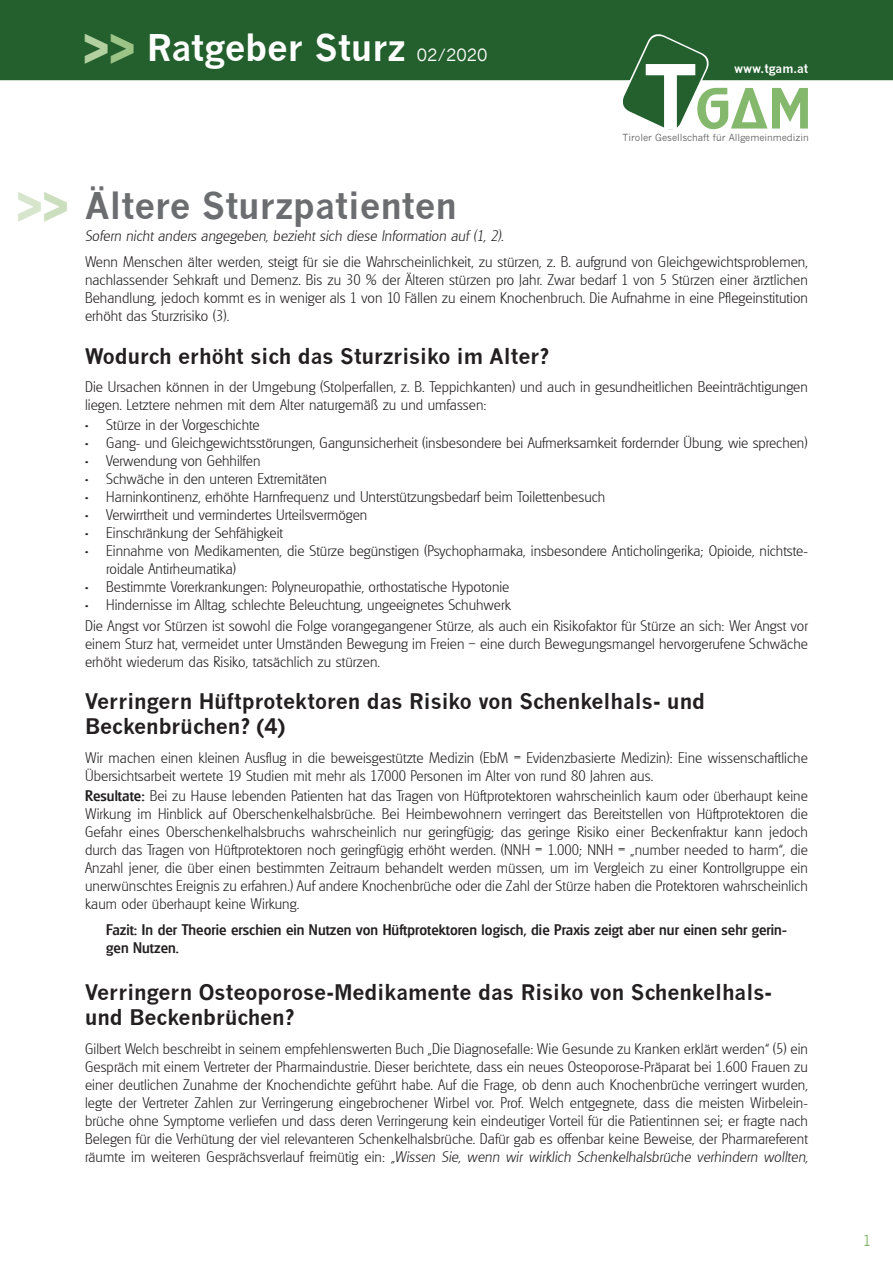
<style>
.page{position:relative;width:893px;height:1263px;background:#fff}
.page>*{position:absolute;margin:0;border:0;box-sizing:border-box;transform-origin:0 0}
.t1{font:700 87.6px "News Gothic";color:#fff}
.t2{font:700 36px "News Gothic";color:#fff}
.t3{font:700 36px "News Gothic";color:#6c6d70}
.t4{font:700 21px/25.2px "News Gothic";color:#231f20}
.t5{font:200 15px/18px "Glasgow";letter-spacing:.005em;color:#231f20}
.t6{font:500 15px/18px "Glasgow";letter-spacing:.005em;color:#231f20}
.t7{font:italic 200 15px "Glasgow";letter-spacing:.005em;color:#231f20}
.t8{font:15px "News Gothic";color:#84b86c}
.t9{font:700 12px "News Gothic";color:#fff}
.t10{font:9.6px "News Gothic";letter-spacing:-.005em;color:#636366}
.s1{font-family:"Helvetica Neue LT Pro";font-weight:900;font-stretch:condensed;font-size:56.25px;color:#b3d1a0}
.s2{font-family:"Helvetica Neue LT Pro";font-weight:900;font-stretch:condensed;font-size:56.25px;color:#9cc486}
.s3{font-weight:400;font-size:16.5px}
.s4{font-family:"Helvetica Neue LT Pro";font-weight:900;font-stretch:condensed;font-size:56.25px;color:#d6e5cc}
.s5{font-family:"Helvetica Neue LT Pro";font-weight:900;font-stretch:condensed;font-size:56.25px;color:#cbdebd}
.s6{font-weight:600}
.s7{font-weight:500}
.s8{font-style:italic}
</style>
<div class="page">
<div style="left:0;top:0;width:893px;height:80px;background:#245f2e"></div>
<svg style="left:617px;top:34px;width:191px;height:96px"></svg>
<h2 class="t2" style="left:83px;top:26px;width:406px"><span class="s1">&gt;</span><span class="s2">&gt;</span> Ratgeber Sturz <span class="s3">02/2020</span></h2>
<h1 class="t1" style="left:643px;top:44px;width:57px">T</h1>
<p class="t9" style="left:734px;top:61px;width:76px">www.tgam.at</p>
<p class="t10" style="left:622px;top:132px;width:188px">Tiroler Gesellschaft für Allgemeinmedizin</p>
<h2 class="t3" style="left:16px;top:183px;width:442px"><span class="s4">&gt;</span><span class="s5">&gt;</span> Ältere Sturzpatienten</h2>
<p class="t7" style="left:85px;top:226px;width:420px">Sofern nicht anders angegeben, bezieht sich diese Information auf (1, 2).</p>
<p class="t5" style="left:85px;top:253px;width:724px;text-align:justify">Wenn Menschen älter werden, steigt für sie die Wahrscheinlichkeit, zu stürzen, z. B. aufgrund von Gleichgewichtsproblemen, nachlassender Sehkraft und Demenz. Bis zu 30 % der Älteren stürzen pro Jahr. Zwar bedarf 1 von 5 Stürzen einer ärztlichen Behandlung, jedoch kommt es in weniger als 1 von 10 Fällen zu einem Knochenbruch. Die Aufnahme in eine Pflegeinstitution erhöht das Sturzrisiko (3).</p>
<h3 class="t4" style="left:85px;top:343px;width:466px">Wodurch erhöht sich das Sturzrisiko im Alter?</h3>
<p class="t5" style="left:85px;top:378px;width:724px">Die Ursachen können in der Umgebung (Stolperfallen, z. B. Teppichkanten) und auch in gesundheitlichen Beeinträchtigungen liegen. Letztere nehmen mit dem Alter naturgemäß zu und umfassen:</p>
<p class="t5" style="left:85px;top:416px;width:176px"><span class="s6">•</span> Stürze in der Vorgeschichte</p>
<p class="t5" style="left:85px;top:434px;width:724px"><span class="s6">•</span> Gang- und Gleichgewichtsstörungen, Gangunsicherheit (insbesondere bei Aufmerksamkeit fordernder Übung, wie sprechen)</p>
<p class="t5" style="left:85px;top:452px;width:177px"><span class="s6">•</span> Verwendung von Gehhilfen</p>
<p class="t5" style="left:85px;top:470px;width:243px"><span class="s6">•</span> Schwäche in den unteren Extremitäten</p>
<p class="t5" style="left:85px;top:488px;width:522px"><span class="s6">•</span> Harninkontinenz, erhöhte Harnfrequenz und Unterstützungsbedarf beim Toilettenbesuch</p>
<p class="t5" style="left:85px;top:506px;width:284px"><span class="s6">•</span> Verwirrtheit und vermindertes Urteilsvermögen</p>
<p class="t5" style="left:85px;top:524px;width:200px"><span class="s6">•</span> Einschränkung der Sehfähigkeit</p>
<p class="t5" style="left:106px;top:542px;width:703px;text-indent:-21px"><span class="s6">•</span> Einnahme von Medikamenten, die Stürze begünstigen (Psychopharmaka, insbesondere Anticholingerika; Opioide, nichtste&shy;roidale Antirheumatika)</p>
<p class="t5" style="left:85px;top:578px;width:426px"><span class="s6">•</span> Bestimmte Vorerkrankungen: Polyneuropathie, orthostatische Hypotonie</p>
<p class="t5" style="left:85px;top:595px;width:724px;line-height:20.1px"><span class="s6">•</span> Hindernisse im Alltag, schlechte Beleuchtung, ungeeignetes Schuhwerk<br>Die Angst vor Stürzen ist sowohl die Folge vorangegangener Stürze, als auch ein Risikofaktor für Stürze an sich: Wer Angst vor</p>
<p class="t5" style="left:85px;top:634px;width:724px">einem Sturz hat, vermeidet unter Umständen Bewegung im Freien – eine durch Bewegungsmangel hervorgerufene Schwäche erhöht wiederum das Risiko, tatsächlich zu stürzen.</p>
<h3 class="t4" style="left:85px;top:688px;width:622px">Verringern Hüftprotektoren das Risiko von Schenkelhals- und<br>Beckenbrüchen? (4)</h3>
<p class="t5" style="left:85px;top:748px;width:724px">Wir machen einen kleinen Ausflug in die beweisgestützte Medizin (EbM = Evidenzbasierte Medizin): Eine wissenschaftliche<br>Übersichtsarbeit wertete 19 Studien mit mehr als 17.000 Personen im Alter von rund 80 Jahren aus.</p>
<p class="t5" style="left:85px;top:786px;width:724px;text-align:justify"><span class="s7">Resultate:</span> Bei zu Hause lebenden Patienten hat das Tragen von Hüftprotektoren wahrscheinlich kaum oder überhaupt keine Wirkung im Hinblick auf Oberschenkelhalsbrüche. Bei Heimbewohnern verringert das Bereitstellen von Hüftprotektoren die Gefahr eines Oberschenkelhalsbruchs wahrscheinlich nur geringfügig; das geringe Risiko einer Beckenfraktur kann jedoch durch das Tragen von Hüftprotektoren noch geringfügig erhöht werden. (NNH = 1.000; NNH = „number needed to harm“, die Anzahl jener, die über einen bestimmten Zeitraum behandelt werden müssen, um im Vergleich zu einer Kontrollgruppe ein unerwünschtes Ereignis zu erfahren.) Auf andere Knochenbrüche oder die Zahl der Stürze haben die Protektoren wahrscheinlich kaum oder überhaupt keine Wirkung.</p>
<p class="t6" style="left:106px;top:921px;width:682px">Fazit: In der Theorie erschien ein Nutzen von Hüftprotektoren logisch, die Praxis zeigt aber nur einen sehr gerin&shy;gen Nutzen.</p>
<h3 class="t4" style="left:85px;top:979px;width:689px">Verringern Osteoporose-Medikamente das Risiko von Schenkelhals&shy;und Beckenbrüchen?</h3>
<p class="t5" style="left:85px;top:1039px;width:724px;text-align:justify">Gilbert Welch beschreibt in seinem empfehlenswerten Buch „Die Diagnosefalle: Wie Gesunde zu Kranken erklärt werden“ (5) ein Gespräch mit einem Vertreter der Pharmaindustrie. Dieser berichtete, dass ein neues Osteoporose-Präparat bei 1.600 Frauen zu einer deutlichen Zunahme der Knochendichte geführt habe. Auf die Frage, ob denn auch Knochenbrüche verringert wurden, legte der Vertreter Zahlen zur Verringerung eingebrochener Wirbel vor. Prof. Welch entgegnete, dass die meisten Wirbelein&shy;brüche ohne Symptome verliefen und dass deren Verringerung kein eindeutiger Vorteil für die Patientinnen sei; er fragte nach Belegen für die Verhütung der viel relevanteren Schenkelhalsbrüche. Dafür gab es offenbar keine Beweise, der Pharmareferent räumte im weiteren Gesprächsverlauf freimütig ein: <span class="s8">„Wissen Sie, wenn wir wirklich Schenkelhalsbrüche verhindern wollten,</span></p>
<p class="t8" style="left:862px;top:1231px;width:11px">1</p>
</div>
